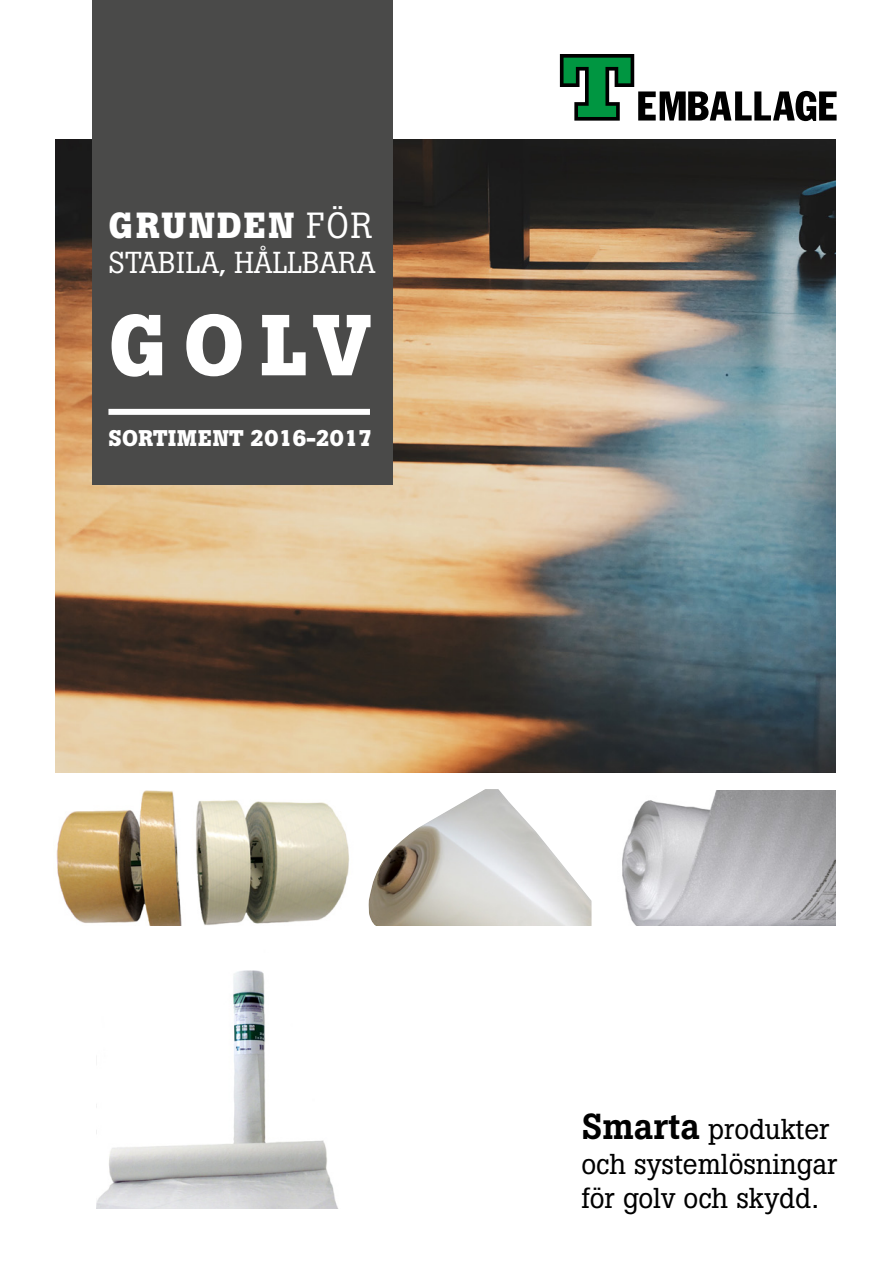
<style>
.page{position:relative;width:893px;height:1263px;background:#fff}
.page>*{position:absolute;margin:0;border:0;box-sizing:border-box;transform-origin:0 0}
.t1{font:700 85.5px "Boton";color:#fff}
.t2{font:700 36px "Boton";letter-spacing:.07em;color:#fff}
.t3{font:30px "Boton";letter-spacing:.01em;color:#fff}
.t4{font:28.5px/34.2px "Boton";color:#000}
.t5{font:700 22.5px "Boton";letter-spacing:.01em;color:#fff}
.s1{font-weight:400}
.s2{font-weight:500;font-size:36px}
</style>
<div class="page">
<img style="left:55px;top:139px;width:780px;height:634px">
<div style="left:92px;top:0;width:300px;height:485px;background:#4a4a49"></div>
<div style="left:108px;top:409px;width:262px;height:6px;background:#fff"></div>
<img style="left:56px;top:790px;width:293px;height:136px">
<img style="left:368px;top:789px;width:223px;height:137px">
<img style="left:622px;top:790px;width:213px;height:136px">
<img style="left:96px;top:970px;width:243px;height:239px">
<svg style="left:560px;top:54px;width:277px;height:67px"></svg>
<p class="t2" style="left:108px;top:205px;width:265px">GRUNDEN <span class="s1">FÖR</span></p>
<p class="t3" style="left:108px;top:244px;width:269px">STABILA, HÅLLBARA</p>
<p class="t1" style="left:108px;top:296px;width:264px">GOLV</p>
<p class="t5" style="left:108px;top:425px;width:265px">SORTIMENT 2016-2017</p>
<p class="t4" style="left:581px;top:1112px;width:257px"><span class="s2">Smarta</span> produkter och systemlösningar för golv och skydd.</p>
</div>
